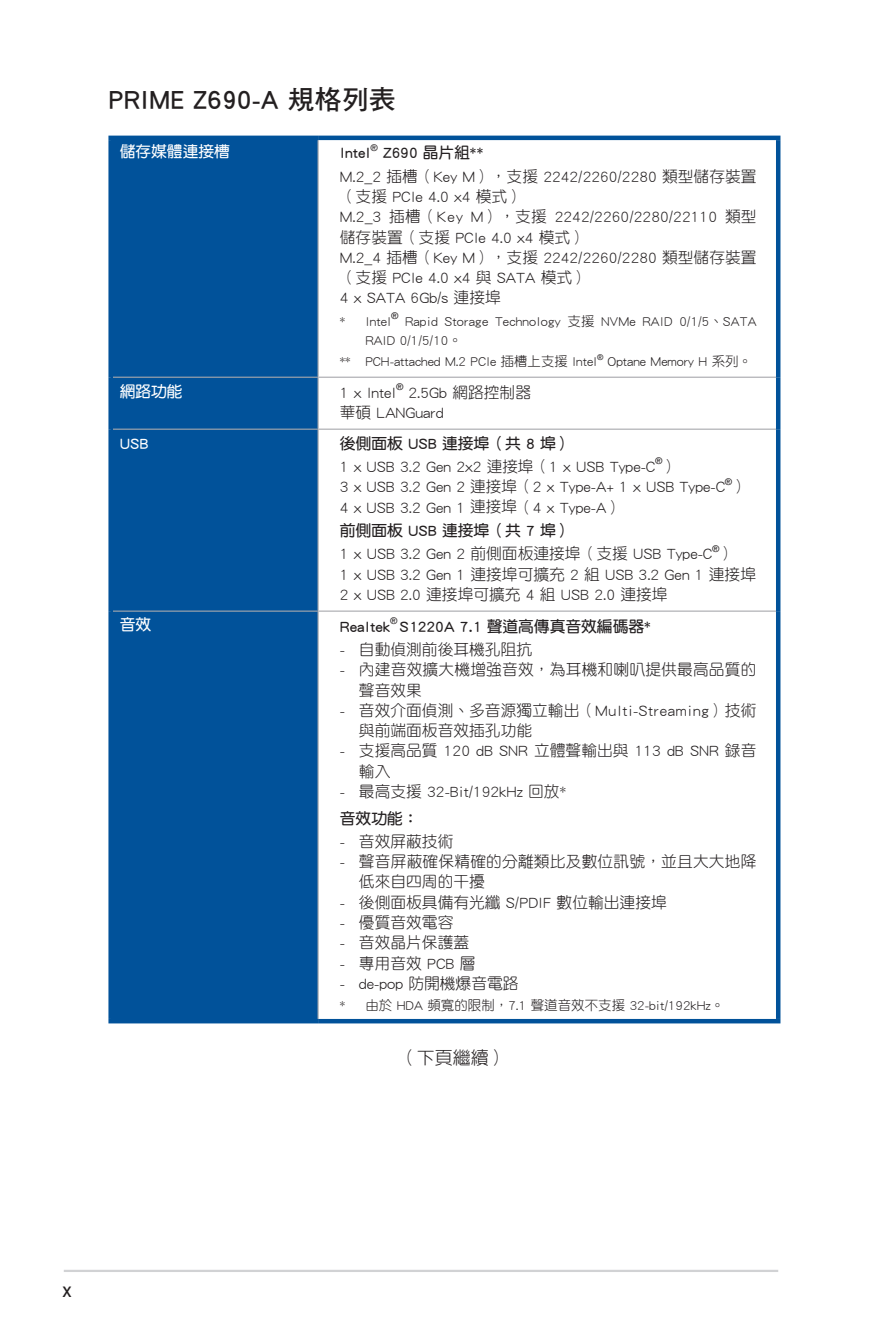
<style>
.page{position:relative;width:893px;height:1340px;background:#fff}
.page>*{position:absolute;margin:0;border:0;box-sizing:border-box;transform-origin:0 0}
.t1{font:27px "DF Hei Std W7";color:#231f20}
.t2{font:20.25px "Helvetica";color:#231f20;scale:.9 1}
.t3{font:18px "DF Yuan Std W3";color:#231f20}
.t4{font:15.75px/20.2px "DF Yuan Std W3";color:#231f20}
.t5{font:15.75px "DF Yuan Std W7";color:#231f20}
.t6{font:15.75px "DF Yuan Std W7";color:#fff}
.t7{font:13.5px/19.1px "DF Yuan Std W3";color:#231f20}
.t8{font:9.22px "Helvetica";color:#231f20}
.t9{font:7.88px "Helvetica";color:#231f20}
.s1{font-size:15.53px}
</style>
<div class="page">
<hr style="left:64px;top:1269px;width:714px;height:2px;background:#d1d2d4">
<div style="left:113px;top:140px;width:204px;height:878px;background:#01529a"></div>
<hr style="left:317px;top:140px;width:2px;height:236px;background:#a8a9ad">
<hr style="left:113px;top:376px;width:205px;height:2px;background:#a8a9ad">
<hr style="left:318px;top:376px;width:458px;height:2px;background:#a8a9ad">
<hr style="left:317px;top:378px;width:2px;height:50px;background:#a8a9ad">
<hr style="left:113px;top:428px;width:205px;height:2px;background:#a8a9ad">
<hr style="left:318px;top:428px;width:458px;height:2px;background:#a8a9ad">
<hr style="left:317px;top:430px;width:2px;height:180px;background:#a8a9ad">
<hr style="left:113px;top:610px;width:205px;height:1px;background:#a8a9ad">
<hr style="left:318px;top:610px;width:458px;height:1px;background:#a8a9ad">
<hr style="left:317px;top:611px;width:2px;height:407px;background:#a8a9ad">
<div style="left:108px;top:140px;width:5px;height:237px;background:#01529a"></div>
<hr style="left:108px;top:136px;width:210px;height:4px;background:#01529a">
<hr style="left:318px;top:136px;width:462px;height:4px;background:#01529a">
<hr style="left:776px;top:140px;width:4px;height:237px;background:#01529a">
<div style="left:108px;top:377px;width:5px;height:52px;background:#01529a"></div>
<div style="left:108px;top:429px;width:5px;height:182px;background:#01529a"></div>
<hr style="left:776px;top:377px;width:4px;height:52px;background:#01529a">
<hr style="left:776px;top:429px;width:4px;height:182px;background:#01529a">
<div style="left:108px;top:611px;width:5px;height:407px;background:#01529a"></div>
<div style="left:108px;top:1018px;width:210px;height:5px;background:#01529a"></div>
<hr style="left:776px;top:611px;width:4px;height:407px;background:#01529a">
<div style="left:318px;top:1018px;width:462px;height:5px;background:#01529a"></div>
<h1 class="t1" style="left:108px;top:85px;width:289px">PRIME Z690-A 規格列表</h1>
<p class="t6" style="left:120px;top:143px;width:112px">儲存媒體連接槽</p>
<p class="t5" style="left:340px;top:144px;width:32px">Intel</p>
<p class="t8" style="left:371px;top:142px;width:8px">®</p>
<p class="t5" style="left:383px;top:144px;width:102px">Z690 晶片組**</p>
<p class="t4" style="left:340px;top:166px;width:418px">M.2_2 插槽（Key M），支援 2242/2260/2280 類型儲存裝置（支援 PCIe 4.0 x4 模式）<br>M.2_3 插槽（Key M），支援 2242/2260/2280/22110 類型儲存裝置（支援 PCIe 4.0 x4 模式）<br>M.2_4 插槽（Key M），支援 2242/2260/2280 類型儲存裝置（支援 PCIe 4.0 x4 與 SATA 模式）<br>4 x SATA 6Gb/s 連接埠</p>
<p class="t7" style="left:340px;top:311px;width:53px">* Intel</p>
<p class="t8" style="left:392px;top:310px;width:8px">®</p>
<p class="t7" style="left:365px;top:311px;width:393px;text-indent:40px">Rapid Storage Technology 支援 NVMe RAID 0/1/5、SATA<br>RAID 0/1/5/10。</p>
<p class="t7" style="left:340px;top:352px;width:259px">** PCH-attached M.2 PCIe 插槽上支援 Intel</p>
<p class="t9" style="left:597px;top:352px;width:7px">®</p>
<p class="t7" style="left:608px;top:352px;width:146px">Optane Memory H 系列。</p>
<p class="t8" style="left:396px;top:381px;width:8px">®</p>
<p class="t6" style="left:120px;top:382px;width:64px">網路功能</p>
<p class="t4" style="left:340px;top:381px;width:58px">1 x Intel</p>
<p class="t4" style="left:340px;top:381px;width:193px;text-indent:69px">2.5Gb 網路控制器華碩 LANGuard</p>
<p class="t6" style="left:120px;top:434px;width:30px">USB</p>
<p class="t5" style="left:340px;top:434px;width:233px">後側面板 USB 連接埠（共 8 埠）</p>
<p class="t4" style="left:340px;top:456px;width:340px">1 x USB 3.2 Gen 2x2 <span class="s1">連接埠</span>（1 x USB Type-C ）</p>
<p class="t8" style="left:655px;top:456px;width:8px">®</p>
<p class="t4" style="left:340px;top:476px;width:410px">3 x USB 3.2 Gen 2 <span class="s1">連接埠</span>（2 x Type-A+ 1 x USB Type-C ）</p>
<p class="t8" style="left:725px;top:476px;width:8px">®</p>
<p class="t4" style="left:340px;top:496px;width:284px">4 x USB 3.2 Gen 1 <span class="s1">連接埠</span>（4 x Type-A）</p>
<p class="t5" style="left:340px;top:522px;width:233px">前側面板 USB 連接埠（共 7 埠）</p>
<p class="t4" style="left:340px;top:543px;width:396px">1 x USB 3.2 Gen 2 前側面板連接埠（支援 USB Type-C ）</p>
<p class="t8" style="left:712px;top:543px;width:8px">®</p>
<p class="t4" style="left:340px;top:563px;width:418px">1 x USB 3.2 Gen 1 連接埠可擴充 2 組 USB 3.2 Gen 1 連接埠<br>2 x USB 2.0 連接埠可擴充 4 組 USB 2.0 連接埠</p>
<p class="t6" style="left:120px;top:616px;width:33px">音效</p>
<p class="t5" style="left:340px;top:617px;width:52px">Realtek</p>
<p class="t8" style="left:390px;top:615px;width:8px">®</p>
<p class="t5" style="left:400px;top:617px;width:253px">S1220A 7.1 聲道高傳真音效編碼器*</p>
<p class="t4" style="left:340px;top:639px;width:194px">- 自動偵測前後耳機孔阻抗</p>
<p class="t4" style="left:359px;top:659px;width:399px;text-indent:-19px">- 內建音效擴大機增強音效，為耳機和喇叭提供最高品質的聲音效果</p>
<p class="t4" style="left:359px;top:699px;width:399px;text-indent:-19px">- 音效介面偵測、多音源獨立輸出（Multi-Streaming）技術與前端面板音效插孔功能</p>
<p class="t4" style="left:359px;top:740px;width:399px;text-indent:-19px">- 支援高品質 120 dB SNR 立體聲輸出與 113 dB SNR 錄音輸入</p>
<p class="t4" style="left:340px;top:780px;width:228px">- 最高支援 32-Bit/192kHz 回放*</p>
<p class="t5" style="left:340px;top:809px;width:80px">音效功能：</p>
<p class="t4" style="left:340px;top:831px;width:115px">- 音效屏蔽技術</p>
<p class="t4" style="left:359px;top:851px;width:399px;text-indent:-19px">- 聲音屏蔽確保精確的分離類比及數位訊號，並且大大地降低來自四周的干擾</p>
<p class="t4" style="left:340px;top:891px;width:329px">- 後側面板具備有光纖 S/PDIF 數位輸出連接埠</p>
<p class="t4" style="left:340px;top:912px;width:115px">- 優質音效電容</p>
<p class="t4" style="left:340px;top:932px;width:131px">- 音效晶片保護蓋</p>
<p class="t4" style="left:340px;top:952px;width:137px">- 專用音效 PCB 層</p>
<p class="t4" style="left:340px;top:972px;width:180px">- de-pop 防開機爆音電路</p>
<p class="t7" style="left:340px;top:995px;width:386px">* 由於 HDA 頻寬的限制，7.1 聲道音效不支援 32-bit/192kHz。</p>
<p class="t3" style="left:399px;top:1047px;width:109px">（下頁繼續）</p>
<p class="t2" style="left:63px;top:1277px;width:12px">x</p>
</div>
